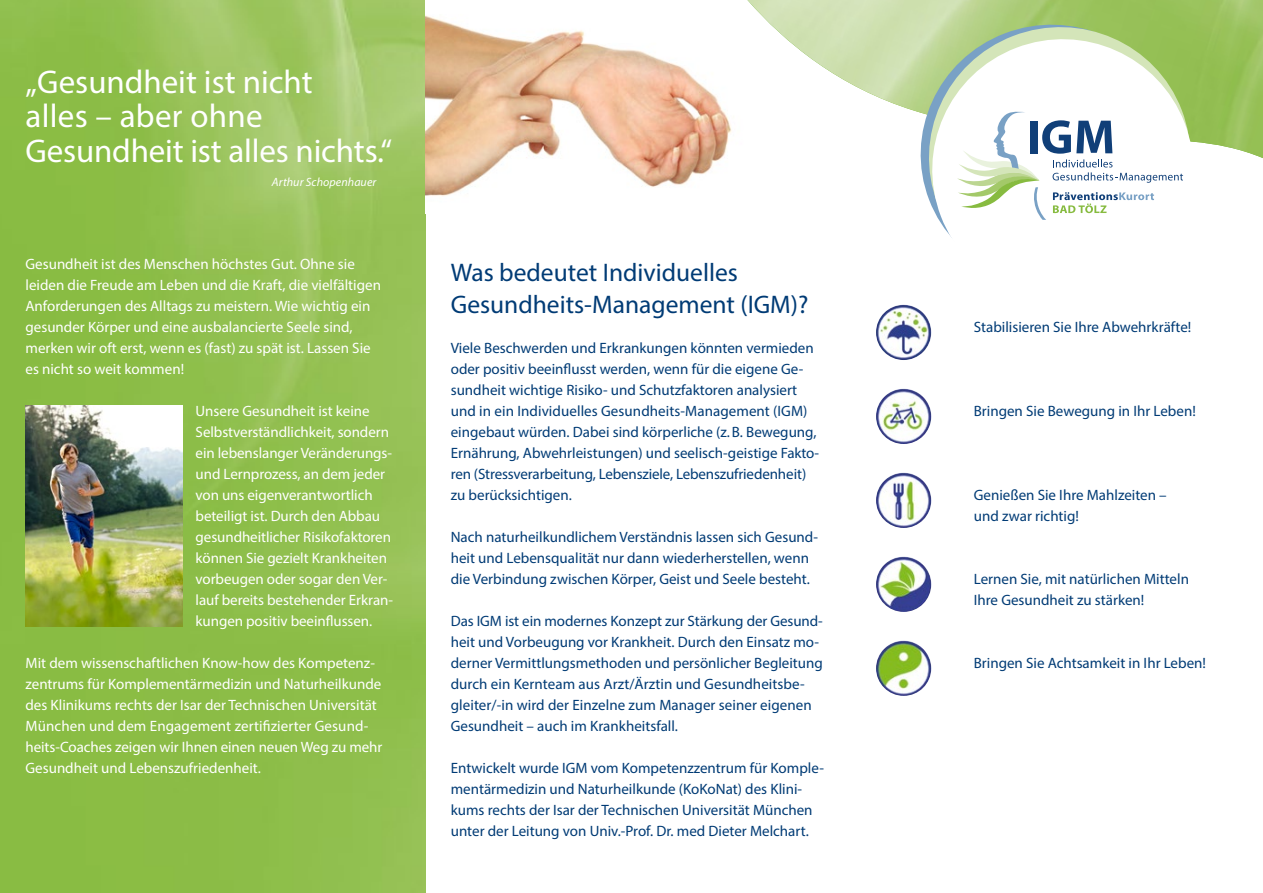
<style>
.page{position:relative;width:1263px;height:893px;background:#fff}
.page>*{position:absolute;margin:0;border:0;box-sizing:border-box;transform-origin:0 0}
.t1{font:33px/34.5px "Myriad Pro";color:#fff}
.t2{font:25.5px/31.5px "Myriad Pro";color:#003b75}
.t3{font:15px/21px "Myriad Pro";color:#003b75}
.t4{font:15px/21px "Myriad Pro";color:#fff}
.t5{font:italic 12px "Myriad Pro";letter-spacing:.005em;color:#fff}
</style>
<div class="page">
<img style="left:0;top:0;width:425px;height:893px">
<img style="left:747px;top:0;width:516px;height:158px">
<svg style="left:904px;top:8px;width:293px;height:150px"></svg>
<svg style="left:912px;top:10px;width:295px;height:148px;background:#adcd7b"></svg>
<svg style="left:915px;top:22px;width:295px;height:216px"></svg>
<img style="left:876px;top:389px;width:55px;height:55px;border-radius:28px">
<img style="left:876px;top:305px;width:55px;height:55px;border-radius:28px">
<img style="left:876px;top:473px;width:55px;height:55px;border-radius:28px">
<img style="left:876px;top:641px;width:55px;height:55px;border-radius:28px">
<img style="left:876px;top:557px;width:55px;height:55px;border-radius:28px">
<img style="left:26px;top:406px;width:157px;height:220px">
<img style="left:425px;top:15px;width:307px;height:181px">
<svg style="left:957px;top:111px;width:226px;height:109px"></svg>
<h1 class="t1" style="left:26px;top:64px;width:368px">„Gesundheit ist nicht<br>alles – aber ohne<br>Gesundheit ist alles nichts.“</h1>
<p class="t5" style="left:272px;top:174px;width:106px">Arthur Schopenhauer</p>
<p class="t4" style="left:26px;top:254px;width:357px">Gesundheit ist des Menschen höchstes Gut. Ohne sie leiden die Freude am Leben und die Kraft, die vielfältigen Anforderungen des Alltags zu meistern. Wie wichtig ein gesunder Körper und eine ausbalancierte Seele sind, merken wir oft erst, wenn es (fast) zu spät ist. Lassen Sie es nicht so weit kommen!</p>
<p class="t4" style="left:196px;top:401px;width:199px">Unsere Gesundheit ist keine<br>Selbstverständlichkeit, sondern ein lebenslanger Veränderungs&shy;und Lernprozess, an dem jeder von uns eigenverantwortlich beteiligt ist. Durch den Abbau gesundheitlicher Risikofaktoren können Sie gezielt Krankheiten vorbeugen oder sogar den Ver&shy;lauf bereits bestehender Erkran&shy;kungen positiv beeinflussen.</p>
<p class="t4" style="left:26px;top:653px;width:358px">Mit dem wissenschaftlichen Know-how des Kompetenz&shy;zentrums für Komplementärmedizin und Naturheilkunde des Klinikums rechts der Isar der Technischen Universität München und dem Engagement zertifizierter Gesund&shy;heits-Coaches zeigen wir Ihnen einen neuen Weg zu mehr Gesundheit und Lebenszufriedenheit.</p>
<h2 class="t2" style="left:451px;top:256px;width:359px">Was bedeutet Individuelles<br>Gesundheits-Management (IGM)?</h2>
<p class="t3" style="left:451px;top:338px;width:370px">Viele Beschwerden und Erkrankungen könnten vermieden oder positiv beeinflusst werden, wenn für die eigene Ge&shy;sundheit wichtige Risiko- und Schutzfaktoren analysiert und in ein Individuelles Gesundheits-Management (IGM) eingebaut würden. Dabei sind körperliche (z.B. Bewegung, Ernährung, Abwehrleistungen) und seelisch-geistige Fakto&shy;ren (Stressverarbeitung, Lebensziele, Lebenszufriedenheit) zu berücksichtigen.</p>
<p class="t3" style="left:451px;top:527px;width:369px">Nach naturheilkundlichem Verständnis lassen sich Gesund&shy;heit und Lebensqualität nur dann wiederherstellen, wenn die Verbindung zwischen Körper, Geist und Seele besteht.</p>
<p class="t3" style="left:451px;top:611px;width:374px">Das IGM ist ein modernes Konzept zur Stärkung der Gesund&shy;heit und Vorbeugung vor Krankheit. Durch den Einsatz mo&shy;derner Vermittlungsmethoden und persönlicher Begleitung durch ein Kernteam aus Arzt/Ärztin und Gesundheitsbe&shy;gleiter/-in wird der Einzelne zum Manager seiner eigenen Gesundheit – auch im Krankheitsfall.</p>
<p class="t3" style="left:451px;top:758px;width:375px">Entwickelt wurde IGM vom Kompetenzzentrum für Komple&shy;mentärmedizin und Naturheilkunde (KoKoNat) des Klini&shy;kums rechts der Isar der Technischen Universität München unter der Leitung von Univ.-Prof. Dr. med Dieter Melchart.</p>
<p class="t3" style="left:974px;top:317px;width:219px">Stabilisieren Sie Ihre Abwehrkräfte!</p>
<p class="t3" style="left:974px;top:401px;width:223px">Bringen Sie Bewegung in Ihr Leben!</p>
<p class="t3" style="left:974px;top:485px;width:194px">Genießen Sie Ihre Mahlzeiten – und zwar richtig!</p>
<p class="t3" style="left:974px;top:569px;width:217px">Lernen Sie, mit natürlichen Mitteln<br>Ihre Gesundheit zu stärken!</p>
<p class="t3" style="left:974px;top:653px;width:234px">Bringen Sie Achtsamkeit in Ihr Leben!</p>
</div>
